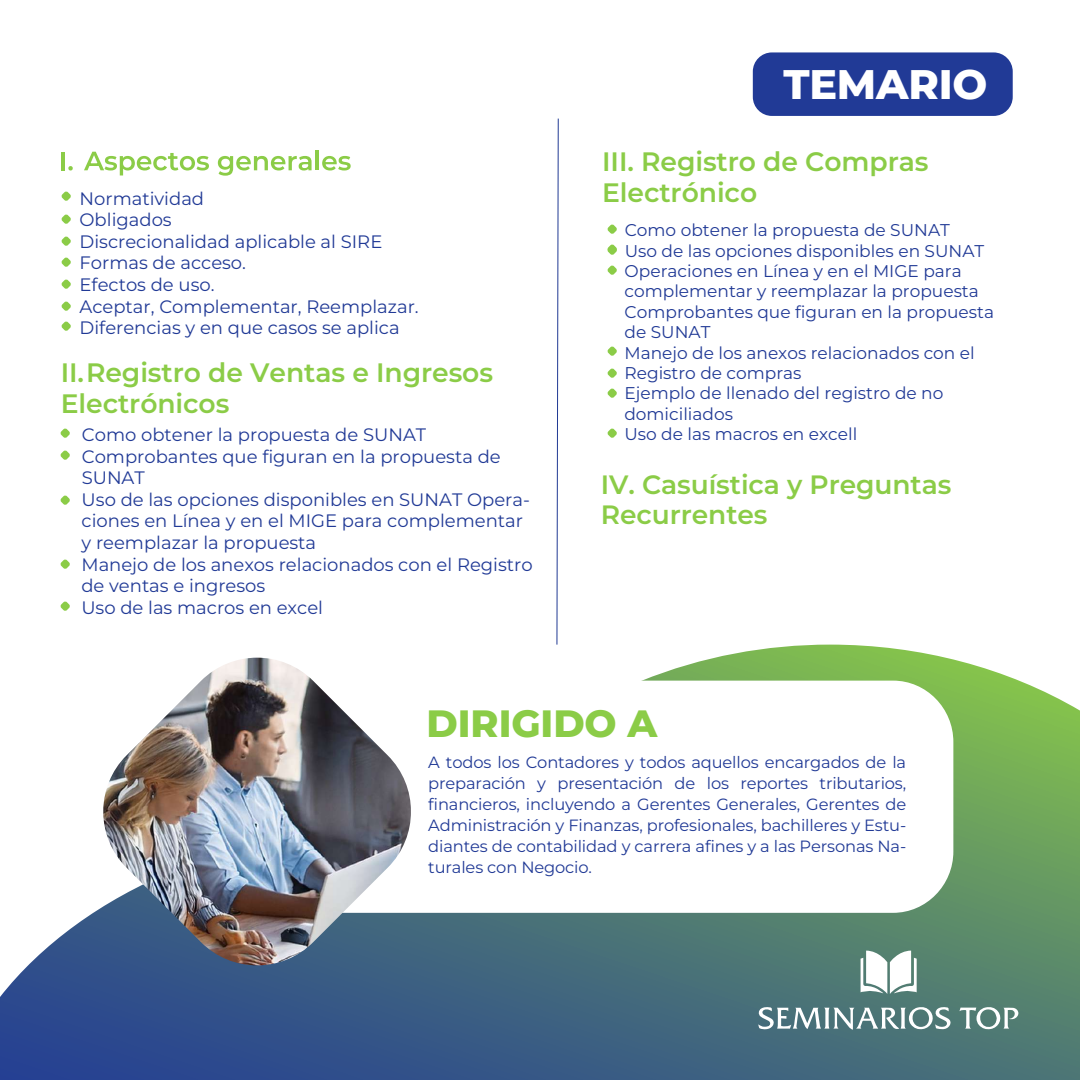
<style>
.page{position:relative;width:1080px;height:1080px;background:#fff}
.page>*{position:absolute;margin:0;border:0;box-sizing:border-box;transform-origin:0 0}
.t1{font:800 41.3px "Montserrat";letter-spacing:-.005em;color:#fff}
.t2{font:800 38px "Montserrat";letter-spacing:-.005em;color:#8bcc47}
.t3{font:600 26.6px/31.5px "Montserrat";letter-spacing:-.005em;color:#8bcc47}
.t4{font:600 26.5px/29.5px "Montserrat";letter-spacing:-.005em;color:#8bcc47}
.t5{font:18px/21.6px "Montserrat";color:#213a96}
.t6{font:17px/20.4px "Montserrat";color:#213a96}
.t7{font:16.3px/21px "Montserrat";letter-spacing:-.01em;color:#213a96;text-align:justify}
</style>
<div class="page">
<svg style="left:0;top:645px;width:1080px;height:435px"></svg>
<div style="left:266px;top:681px;width:687px;height:232px;background:#fff;border-radius:61px"></div>
<hr style="left:61px;top:152px;width:4px;height:18px;background:#8bcc47">
<svg style="left:68px;top:166px;width:5px;height:5px"></svg>
<svg style="left:84px;top:152px;width:125px;height:23px"></svg>
<svg style="left:218px;top:156px;width:94px;height:20px"></svg>
<hr style="left:316px;top:151px;width:3px;height:19px;background:#8bcc47">
<svg style="left:322px;top:156px;width:29px;height:15px"></svg>
<div style="left:753px;top:52px;width:260px;height:64px;background:#213a96;border-radius:19px"></div>
<img style="left:95px;top:658px;width:324px;height:315px">
<svg style="left:61px;top:191px;width:10px;height:10px"></svg>
<svg style="left:61px;top:214px;width:10px;height:10px"></svg>
<svg style="left:61px;top:236px;width:10px;height:10px"></svg>
<svg style="left:61px;top:257px;width:10px;height:10px"></svg>
<svg style="left:61px;top:279px;width:10px;height:10px"></svg>
<svg style="left:61px;top:301px;width:10px;height:10px"></svg>
<svg style="left:61px;top:321px;width:10px;height:10px"></svg>
<svg style="left:60px;top:428px;width:10px;height:10px"></svg>
<svg style="left:60px;top:450px;width:10px;height:10px"></svg>
<svg style="left:60px;top:495px;width:10px;height:10px"></svg>
<svg style="left:60px;top:601px;width:10px;height:10px"></svg>
<svg style="left:60px;top:559px;width:10px;height:10px"></svg>
<svg style="left:607px;top:224px;width:10px;height:10px"></svg>
<svg style="left:607px;top:265px;width:10px;height:10px"></svg>
<svg style="left:607px;top:244px;width:10px;height:11px"></svg>
<svg style="left:607px;top:346px;width:10px;height:10px"></svg>
<svg style="left:607px;top:368px;width:10px;height:10px"></svg>
<svg style="left:607px;top:388px;width:10px;height:10px"></svg>
<svg style="left:607px;top:428px;width:10px;height:10px"></svg>
<svg style="left:757px;top:923px;width:281px;height:107px;background:#668d81"></svg>
<svg style="left:557px;top:119px;width:1px;height:526px"></svg>
<p class="t5" style="left:80px;top:187px;width:341px">Normatividad<br>Obligados<br>Discrecionalidad aplicable al SIRE<br>Formas de acceso.<br>Efectos de uso.<br>Aceptar, Complementar, Reemplazar.<br>Diferencias y en que casos se aplica</p>
<h3 class="t3" style="left:61px;top:355px;width:434px">II. Registro de Ventas e Ingresos<br>Electrónicos</h3>
<p class="t5" style="left:81px;top:423px;width:453px">Como obtener la propuesta de SUNAT<br>Comprobantes que figuran en la propuesta de<br>SUNAT<br>Uso de las opciones disponibles en SUNAT Opera&shy;ciones en Línea y en el MIGE para complementar y reemplazar la propuesta<br>Manejo de los anexos relacionados con el Registro de ventas e ingresos<br>Uso de las macros en excel</p>
<h1 class="t1" style="left:783px;top:54px;width:206px">TEMARIO</h1>
<h3 class="t3" style="left:602px;top:144px;width:328px">III. Registro de Compras<br>Electrónico</h3>
<p class="t6" style="left:624px;top:219px;width:371px">Como obtener la propuesta de SUNAT<br>Uso de las opciones disponibles en SUNAT<br>Operaciones en Línea y en el MIGE para complementar y reemplazar la propuesta<br>Comprobantes que figuran en la propuesta de SUNAT<br>Manejo de los anexos relacionados con el<br>Registro de compras<br>Ejemplo de llenado del registro de no domiciliados<br>Uso de las macros en excell</p>
<h3 class="t4" style="left:601px;top:469px;width:352px">IV. Casuística y Preguntas<br>Recurrentes</h3>
<h2 class="t2" style="left:427px;top:695px;width:232px">DIRIGIDO A</h2>
<p class="t7" style="left:428px;top:751px;width:479px">A todos los Contadores y todos aquellos encargados de la preparación y presentación de los reportes tributarios, financieros, incluyendo a Gerentes Generales, Gerentes de Administración y Finanzas, profesionales, bachilleres y Estu&shy;diantes de contabilidad y carrera afines y a las Personas Na&shy;turales con Negocio.</p>
</div>
